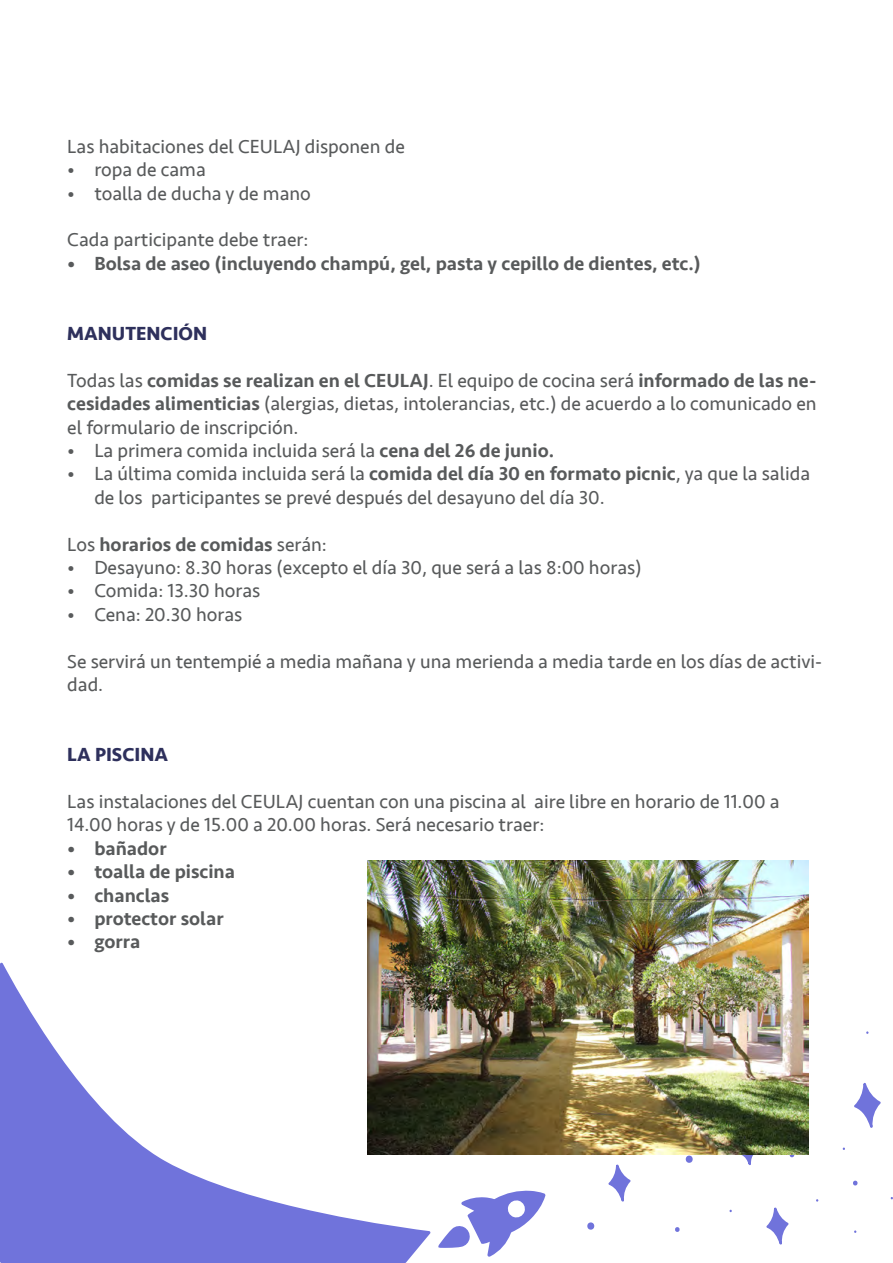
<style>
.page{position:relative;width:893px;height:1263px;background:#fff}
.page>*{position:absolute;margin:0;border:0;box-sizing:border-box;transform-origin:0 0}
.t1{font:19.5px/23.4px "Seravek";color:#585a5b}
.t2{font:500 19.5px "Seravek";color:#585a5b}
.t3{font:700 19.5px "Seravek";color:#2e305c}
.s1{font-weight:500}
.s2{font-weight:400}
</style>
<div class="page">
<svg style="left:438px;top:1190px;width:108px;height:67px"></svg>
<svg style="left:0;top:962px;width:431px;height:301px"></svg>
<svg style="left:854px;top:1082px;width:27px;height:46px"></svg>
<svg style="left:766px;top:1207px;width:23px;height:38px"></svg>
<svg style="left:740px;top:1154px;width:15px;height:11px"></svg>
<svg style="left:608px;top:1164px;width:23px;height:38px"></svg>
<svg style="left:685px;top:1155px;width:8px;height:8px"></svg>
<svg style="left:587px;top:1222px;width:8px;height:7px"></svg>
<svg style="left:853px;top:1181px;width:5px;height:4px"></svg>
<svg style="left:789px;top:1154px;width:6px;height:3px"></svg>
<svg style="left:675px;top:1227px;width:5px;height:5px"></svg>
<img style="left:367px;top:860px;width:441px;height:294px">
<p class="t1" style="left:67px;top:134px;width:339px">Las habitaciones del CEULAJ disponen de</p>
<p class="t1" style="left:67px;top:158px;width:140px">• ropa de cama</p>
<p class="t1" style="left:67px;top:181px;width:245px">• toalla de ducha y de mano</p>
<p class="t1" style="left:67px;top:228px;width:243px">Cada participante debe traer:</p>
<p class="t2" style="left:67px;top:251px;width:635px">• Bolsa de aseo (incluyendo champú, gel, pasta y cepillo de dientes, etc.)</p>
<p class="t3" style="left:67px;top:318px;width:141px">MANUTENCIÓN</p>
<p class="t1" style="left:67px;top:368px;width:751px;text-align:justify">Todas las <span class="s1">comidas se realizan en el CEULAJ</span>. El equipo de cocina será <span class="s1">informado de las ne&shy;cesidades alimenticias</span> (alergias, dietas, intolerancias, etc.) de acuerdo a lo comunicado en el formulario de inscripción.</p>
<p class="t1" style="left:67px;top:439px;width:488px">• La primera comida incluida será la <span class="s1">cena del 26 de junio.</span></p>
<p class="t1" style="left:94px;top:462px;width:717px;text-indent:-27px">• La última comida incluida será la <span class="s1">comida del día 30 en formato picnic</span>, ya que la salida de los participantes se prevé después del desayuno del día 30.</p>
<p class="t2" style="left:67px;top:532px;width:261px"><span class="s2">Los</span> horarios de comidas <span class="s2">serán:</span></p>
<p class="t1" style="left:67px;top:556px;width:576px">• Desayuno: 8.30 horas (excepto el día 30, que será a las 8:00 horas)</p>
<p class="t1" style="left:67px;top:579px;width:195px">• Comida: 13.30 horas</p>
<p class="t1" style="left:67px;top:602px;width:176px">• Cena: 20.30 horas</p>
<p class="t1" style="left:67px;top:649px;width:756px">Se servirá un tentempié a media mañana y una merienda a media tarde en los días de activi&shy;dad.</p>
<p class="t3" style="left:67px;top:739px;width:102px">LA PISCINA</p>
<p class="t1" style="left:67px;top:790px;width:714px">Las instalaciones del CEULAJ cuentan con una piscina al aire libre en horario de 11.00 a<br>14.00 horas y de 15.00 a 20.00 horas. Será necesario traer:</p>
<p class="t2" style="left:67px;top:836px;width:101px">• bañador</p>
<p class="t2" style="left:67px;top:860px;width:169px">• toalla de piscina</p>
<p class="t2" style="left:67px;top:883px;width:103px">• chanclas</p>
<p class="t2" style="left:67px;top:906px;width:158px">• protector solar</p>
<p class="t2" style="left:67px;top:930px;width:74px">• gorra</p>
</div>
